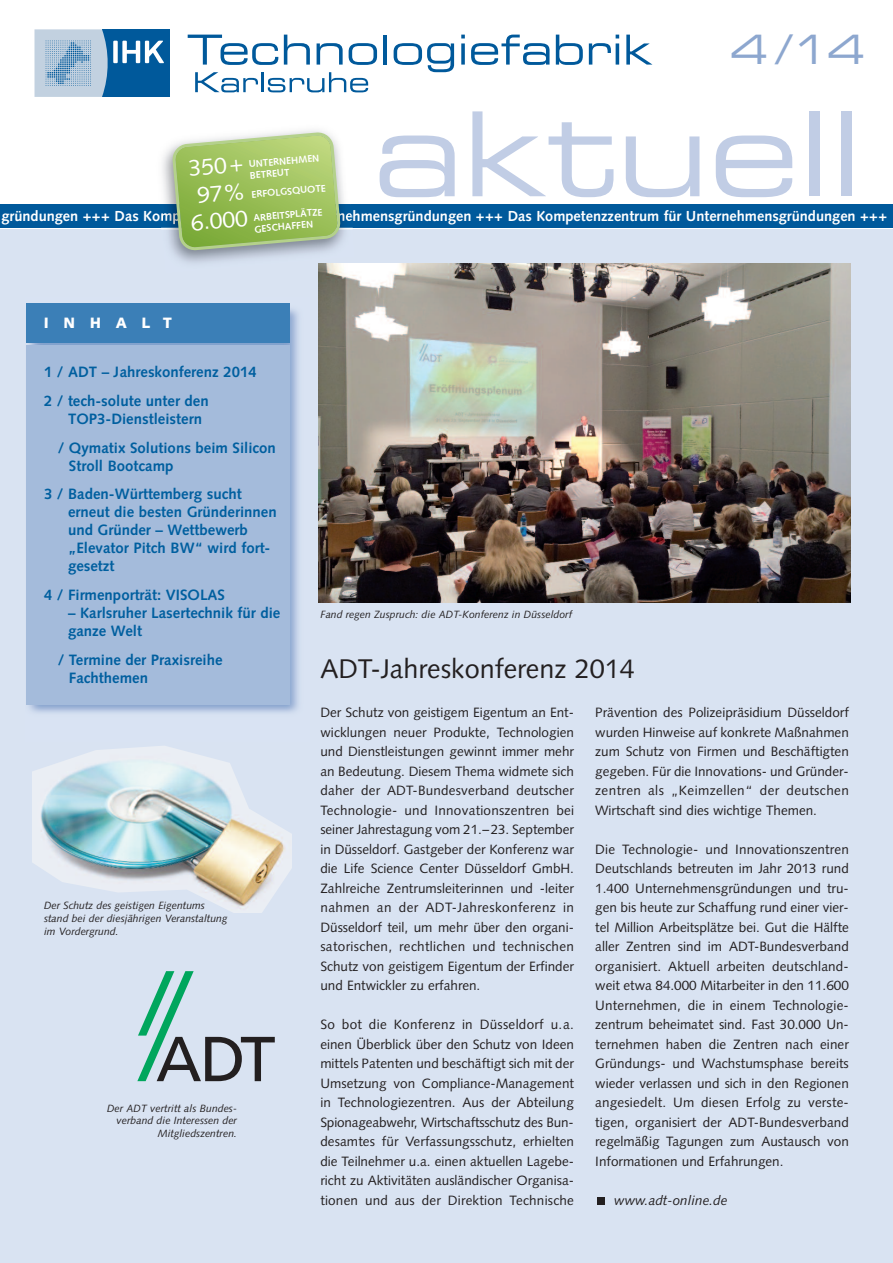
<style>
.page{position:relative;width:893px;height:1263px;background:#fff}
.page>*{position:absolute;margin:0;border:0;box-sizing:border-box;transform-origin:0 0}
.t1{font:117.15px "Eurostile Extended Two";color:#c1cde5}
.t2{font:40.5px "Eurostile Extended Two";color:#8da7cf}
.t3{font:27px "Syntax";color:#231f20}
.t4{font:22.95px/27px "Syntax";color:#fff;text-align:center}
.t5{font:700 15px/18px "Syntax";color:#005f9f}
.t6{font:900 15px "Syntax";letter-spacing:.97em;color:#fff}
.t7{font:700 14.55px "Syntax";color:#fff}
.t8{font:13.5px/19.5px "Syntax";color:#231f20;text-align:justify}
.t9{font:italic 13.5px "Syntax";color:#231f20}
.t10{font:italic 10.5px/12.6px "Syntax";color:#231f20;text-align:right}
.t11{font:700 9.75px/11.4px "Syntax";color:#fff}
</style>
<div class="page">
<div style="left:0;top:230px;width:893px;height:1033px;background:#d9e3f2"></div>
<div style="left:102px;top:29px;width:68px;height:68px;background:#00599b"></div>
<div style="left:113px;top:41px;width:5px;height:22px;background:#fff"></div>
<svg style="left:122px;top:41px;width:42px;height:22px"></svg>
<svg style="left:34px;top:29px;width:74px;height:68px;background:#aac2d7"></svg>
<svg style="left:195px;top:72px;width:63px;height:20px"></svg>
<hr style="left:261px;top:72px;width:2px;height:20px;background:#00599b">
<svg style="left:268px;top:72px;width:100px;height:20px"></svg>
<svg style="left:188px;top:35px;width:90px;height:30px"></svg>
<svg style="left:284px;top:35px;width:26px;height:30px"></svg>
<svg style="left:317px;top:43px;width:26px;height:22px"></svg>
<svg style="left:349px;top:43px;width:28px;height:22px"></svg>
<hr style="left:384px;top:35px;width:3px;height:30px;background:#00599b">
<svg style="left:394px;top:43px;width:60px;height:29px"></svg>
<svg style="left:461px;top:43px;width:4px;height:22px"></svg>
<svg style="left:461px;top:35px;width:4px;height:3px"></svg>
<svg style="left:471px;top:35px;width:78px;height:30px"></svg>
<svg style="left:556px;top:35px;width:27px;height:30px"></svg>
<svg style="left:589px;top:35px;width:30px;height:30px"></svg>
<svg style="left:626px;top:35px;width:26px;height:30px"></svg>
<div style="left:0;top:204px;width:893px;height:23px;background:#00599b"></div>
<img style="left:161px;top:227px;width:192px;height:3px">
<img style="left:162px;top:130px;width:182px;height:74px">
<img style="left:168px;top:230px;width:187px;height:44px">
<img style="left:168px;top:204px;width:184px;height:23px">
<img style="left:161px;top:210px;width:11px;height:14px">
<svg style="left:172px;top:132px;width:169px;height:119px;background:#a2c26f"></svg>
<img style="left:26px;top:309px;width:273px;height:404px">
<div style="left:26px;top:345px;width:264px;height:359px;background:#a4bbdb"></div>
<div style="left:26px;top:303px;width:264px;height:40px;background:#3b7fb7"></div>
<div style="left:597px;top:1197px;width:7px;height:8px;background:#231f20"></div>
<img style="left:319px;top:264px;width:531px;height:339px">
<img style="left:32px;top:746px;width:260px;height:166px">
<svg style="left:137px;top:971px;width:138px;height:110px"></svg>
<h2 class="t2" style="left:730px;top:35px;width:137px">4 /14</h2>
<h1 class="t1" style="left:373px;top:111px;width:491px">aktuell</h1>
<p class="t7" style="left:2px;top:210px;width:887px">gründungen +++ Das Kompetenzze ntrum für Unternehmensgründungen +++ Das Kompetenzzentrum für Unternehmensgründungen +++</p>
<h3 class="t4" style="left:188px;top:156px;width:56px;rotate:-5deg">350+</h3>
<p class="t11" style="left:248px;top:159px;width:72px;rotate:-5deg">UNTERNEHMEN<br>BETREUT</p>
<p class="t11" style="left:251px;top:190px;width:76px;rotate:-5deg">ERFOLGSQUOTE</p>
<p class="t11" style="left:253px;top:213px;width:71px;rotate:-5deg">ARBEITSPLÄTZE<br>GESCHAFFEN</p>
<h3 class="t4" style="left:188px;top:184px;width:59px;rotate:-5deg">97%<br>6.000</h3>
<p class="t6" style="left:44px;top:316px;width:129px">INHALT</p>
<p class="t5" style="left:44px;top:359px;width:214px;line-height:28.7px">1 / ADT – Jahreskonferenz 2014<br>2 / tech-solute unter den</p>
<p class="t5" style="left:58px;top:406px;width:220px;line-height:28.7px;text-indent:10px">TOP3-Dienstleistern<br>/ Qymatix Solutions beim Silicon</p>
<p class="t5" style="left:44px;top:453px;width:199px;line-height:28.7px;text-indent:25px">Stroll Bootcamp<br>3 / Baden-Württemberg sucht</p>
<p class="t5" style="left:68px;top:505px;width:210px">erneut die besten Gründerinnen und Gründer – Wettbewerb „Elevator Pitch BW“ wird fort&shy;gesetzt</p>
<p class="t5" style="left:44px;top:587px;width:183px">4 / Firmenporträt: VISOLAS</p>
<p class="t5" style="left:68px;top:605px;width:214px">– Karlsruher Lasertechnik für die ganze Welt</p>
<p class="t5" style="left:69px;top:652px;width:155px;text-indent:-11px">/ Termine der Praxisreihe<br>Fachthemen</p>
<p class="t10" style="left:44px;top:900px;width:185px;text-align:left">Der Schutz des geistigen Eigentums stand bei der diesjährigen Veranstaltung im Vordergrund.</p>
<p class="t10" style="left:107px;top:1103px;width:132px">Der ADT vertritt als Bundes&shy;verband die Interessen der<br>Mitgliedszentren.</p>
<p class="t10" style="left:320px;top:609px;width:253px">Fand regen Zuspruch: die ADT-Konferenz in Düsseldorf</p>
<h3 class="t3" style="left:320px;top:658px;width:316px">ADT-Jahreskonferenz 2014</h3>
<p class="t8" style="left:320px;top:704px;width:255px">Der Schutz von geistigem Eigentum an Ent&shy;wicklungen neuer Produkte, Technologien und Dienstleistungen gewinnt immer mehr an Bedeutung. Diesem Thema widmete sich daher der ADT-Bundesverband deutscher Technologie- und Innovationszentren bei seiner Jahrestagung vom 21.–23. September in Düsseldorf. Gastgeber der Konferenz war die Life Science Center Düsseldorf GmbH.<br>Zahlreiche Zentrumsleiterinnen und -leiter nahmen an der ADT-Jahreskonferenz in Düsseldorf teil, um mehr über den organi&shy;satorischen, rechtlichen und technischen Schutz von geistigem Eigentum der Erfinder und Entwickler zu erfahren.</p>
<p class="t8" style="left:320px;top:1016px;width:255px">So bot die Konferenz in Düsseldorf u.a. einen Überblick über den Schutz von Ideen mittels Patenten und beschäftigt sich mit der Umsetzung von Compliance-Management in Technologiezentren. Aus der Abteilung Spionageabwehr, Wirtschaftsschutz des Bun&shy;desamtes für Verfassungsschutz, erhielten die Teilnehmer u.a. einen aktuellen Lagebe&shy;richt zu Aktivitäten ausländischer Organisa&shy;tionen und aus der Direktion Technische</p>
<p class="t8" style="left:595px;top:704px;width:255px">Prävention des Polizeipräsidium Düsseldorf wurden Hinweise auf konkrete Maßnahmen zum Schutz von Firmen und Beschäftigten gegeben. Für die Innovations- und Gründer&shy;zentren als „Keimzellen“ der deutschen Wirtschaft sind dies wichtige Themen.</p>
<p class="t8" style="left:595px;top:840px;width:255px">Die Technologie- und Innovationszentren Deutschlands betreuten im Jahr 2013 rund 1.400 Unternehmensgründungen und tru&shy;gen bis heute zur Schaffung rund einer vier&shy;tel Million Arbeitsplätze bei. Gut die Hälfte aller Zentren sind im ADT-Bundesverband organisiert. Aktuell arbeiten deutschland&shy;weit etwa 84.000 Mitarbeiter in den 11.600<br>Unternehmen, die in einem Technologie&shy;zentrum beheimatet sind. Fast 30.000 Un&shy;ternehmen haben die Zentren nach einer Gründungs- und Wachstumsphase bereits wieder verlassen und sich in den Regionen angesiedelt. Um diesen Erfolg zu verste&shy;tigen, organisiert der ADT-Bundesverband regelmäßig Tagungen zum Austausch von Informationen und Erfahrungen.</p>
<p class="t9" style="left:614px;top:1194px;width:115px">www.adt-online.de</p>
</div>
